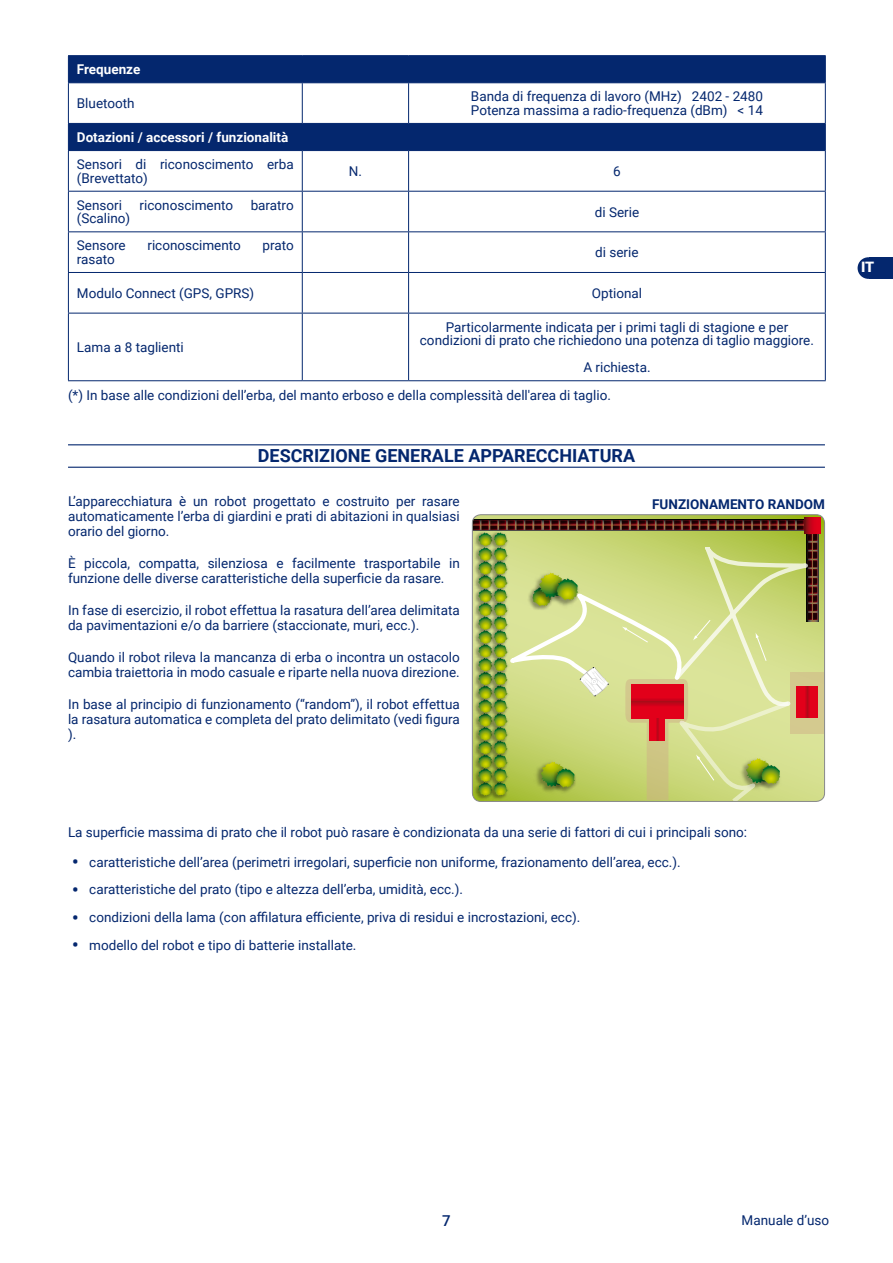
<style>
.page{position:relative;width:893px;height:1263px;background:#fff}
.page>*{position:absolute;margin:0;border:0;box-sizing:border-box;transform-origin:0 0}
.t1{font:700 18px "Roboto";color:#04276e}
.t2{font:500 15px "Roboto";color:#04276e}
.t3{font:900 14.4px "Roboto";color:#fff}
.t4{font:13.5px/15px "Roboto";color:#04276e}
.t5{font:700 13.5px "Roboto";color:#fff}
.t6{font:700 13.5px "Roboto";color:#04276e}
.s1{font-weight:700;font-size:18px}
</style>
<div class="page">
<div style="left:868px;top:257px;width:25px;height:22px;background:#04276e"></div>
<div style="left:858px;top:257px;width:21px;height:22px;background:#04276e;border-radius:50%"></div>
<hr style="left:68px;top:444px;width:757px;height:1px;background:#04276e">
<hr style="left:68px;top:467px;width:757px;height:1px;background:#04276e">
<svg style="left:69px;top:56px;width:756px;height:94px;fill:#04276e"></svg>
<hr style="left:409px;top:191px;width:417px;height:1px;background:#04276e">
<hr style="left:408px;top:192px;width:1px;height:39px;background:#04276e">
<hr style="left:825px;top:192px;width:1px;height:39px;background:#04276e">
<hr style="left:68px;top:82px;width:234px;height:1px;background:#04276e">
<hr style="left:302px;top:82px;width:107px;height:1px;background:#04276e">
<hr style="left:68px;top:123px;width:234px;height:1px;background:#04276e">
<hr style="left:302px;top:123px;width:107px;height:1px;background:#04276e">
<hr style="left:409px;top:123px;width:417px;height:1px;background:#04276e">
<hr style="left:68px;top:150px;width:234px;height:1px;background:#04276e">
<hr style="left:302px;top:150px;width:107px;height:1px;background:#04276e">
<hr style="left:68px;top:191px;width:234px;height:1px;background:#04276e">
<hr style="left:302px;top:191px;width:107px;height:1px;background:#04276e">
<hr style="left:68px;top:231px;width:234px;height:1px;background:#04276e">
<hr style="left:302px;top:231px;width:107px;height:1px;background:#04276e">
<hr style="left:68px;top:272px;width:234px;height:1px;background:#04276e">
<hr style="left:302px;top:272px;width:107px;height:1px;background:#04276e">
<hr style="left:68px;top:313px;width:234px;height:1px;background:#04276e">
<hr style="left:68px;top:380px;width:234px;height:1px;background:#04276e">
<hr style="left:302px;top:313px;width:107px;height:1px;background:#04276e">
<hr style="left:302px;top:380px;width:107px;height:1px;background:#04276e">
<hr style="left:825px;top:83px;width:1px;height:40px;background:#04276e">
<hr style="left:825px;top:151px;width:1px;height:40px;background:#04276e">
<hr style="left:825px;top:232px;width:1px;height:40px;background:#04276e">
<hr style="left:825px;top:273px;width:1px;height:40px;background:#04276e">
<hr style="left:825px;top:313px;width:1px;height:67px;background:#04276e">
<svg style="left:825px;top:56px;width:1px;height:26px"></svg>
<hr style="left:68px;top:83px;width:1px;height:40px;background:#04276e">
<svg style="left:825px;top:124px;width:1px;height:26px"></svg>
<hr style="left:68px;top:151px;width:1px;height:40px;background:#04276e">
<hr style="left:68px;top:192px;width:1px;height:39px;background:#04276e">
<hr style="left:68px;top:232px;width:1px;height:40px;background:#04276e">
<hr style="left:68px;top:273px;width:1px;height:40px;background:#04276e">
<hr style="left:68px;top:313px;width:1px;height:67px;background:#04276e">
<hr style="left:68px;top:55px;width:234px;height:1px;background:#04276e">
<svg style="left:68px;top:56px;width:1px;height:26px"></svg>
<hr style="left:302px;top:55px;width:107px;height:1px;background:#04276e">
<hr style="left:409px;top:55px;width:417px;height:1px;background:#04276e">
<svg style="left:68px;top:124px;width:1px;height:26px"></svg>
<hr style="left:302px;top:83px;width:1px;height:40px;background:#04276e">
<hr style="left:302px;top:151px;width:1px;height:40px;background:#04276e">
<hr style="left:302px;top:192px;width:1px;height:39px;background:#04276e">
<hr style="left:302px;top:232px;width:1px;height:40px;background:#04276e">
<hr style="left:302px;top:273px;width:1px;height:40px;background:#04276e">
<hr style="left:302px;top:313px;width:1px;height:67px;background:#04276e">
<hr style="left:409px;top:82px;width:417px;height:1px;background:#04276e">
<hr style="left:408px;top:83px;width:1px;height:40px;background:#04276e">
<hr style="left:409px;top:150px;width:417px;height:1px;background:#04276e">
<hr style="left:408px;top:151px;width:1px;height:40px;background:#04276e">
<hr style="left:408px;top:232px;width:1px;height:40px;background:#04276e">
<hr style="left:408px;top:273px;width:1px;height:40px;background:#04276e">
<hr style="left:408px;top:313px;width:1px;height:67px;background:#04276e">
<hr style="left:409px;top:231px;width:417px;height:1px;background:#04276e">
<hr style="left:409px;top:272px;width:417px;height:1px;background:#04276e">
<hr style="left:409px;top:313px;width:417px;height:1px;background:#04276e">
<hr style="left:409px;top:380px;width:417px;height:1px;background:#04276e">
<svg style="left:472px;top:515px;width:353px;height:286px;background:#baca65"></svg>
<svg style="left:817px;top:533px;width:1px;height:88px"></svg>
<div style="left:716px;top:519px;width:90px;height:12px;background:#030401"></div>
<div style="left:629px;top:519px;width:89px;height:12px;background:#040401"></div>
<div style="left:541px;top:519px;width:90px;height:12px;background:#040402"></div>
<div style="left:473px;top:519px;width:70px;height:12px;background:#040502"></div>
<svg style="left:804px;top:517px;width:17px;height:16px"></svg>
<div style="left:790px;top:672px;width:34px;height:62px;background:linear-gradient(to bottom,#d2c88c,#d5ca90)"></div>
<svg style="left:473px;top:520px;width:344px;height:281px;background:#c1c475"></svg>
<div style="left:472px;top:514px;width:353px;height:288px;border:1px solid #87888a;border-radius:9px"></div>
<p class="t5" style="left:77px;top:60px;width:65px">Frequenze</p>
<p class="t4" style="left:77px;top:95px;width:59px">Bluetooth</p>
<p class="t4" style="left:471px;top:89px;width:294px;line-height:13.5px">Banda di frequenza di lavoro (MHz) 2402 - 2480<br>Potenza massima a radio-frequenza (dBm) &lt; 14</p>
<p class="t5" style="left:77px;top:128px;width:213px">Dotazioni / accessori / funzionalità</p>
<p class="t4" style="left:77px;top:157px;width:218px;line-height:13.5px">Sensori di riconoscimento erba (Brevettato)</p>
<p class="t4" style="left:349px;top:163px;width:15px">N.</p>
<p class="t4" style="left:613px;top:163px;width:9px">6</p>
<p class="t4" style="left:77px;top:197px;width:47px">Sensori</p>
<p class="t4" style="left:140px;top:197px;width:95px">riconoscimento</p>
<p class="t4" style="left:251px;top:197px;width:45px">baratro</p>
<p class="t4" style="left:77px;top:211px;width:55px">(Scalino)</p>
<p class="t4" style="left:595px;top:204px;width:46px">di Serie</p>
<p class="t4" style="left:77px;top:238px;width:50px">Sensore</p>
<p class="t4" style="left:147px;top:238px;width:95px">riconoscimento</p>
<p class="t4" style="left:263px;top:238px;width:33px">prato</p>
<p class="t4" style="left:77px;top:251px;width:39px">rasato</p>
<p class="t4" style="left:595px;top:244px;width:45px">di serie</p>
<p class="t4" style="left:77px;top:285px;width:179px">Modulo Connect (GPS, GPRS)</p>
<p class="t4" style="left:592px;top:285px;width:52px">Optional</p>
<p class="t4" style="left:420px;top:320px;width:396px;line-height:13.5px;text-align:center">Particolarmente indicata per i primi tagli di stagione e per condizioni di prato che richiedono una potenza di taglio maggiore.</p>
<p class="t4" style="left:68px;top:353px;width:584px;line-height:28.2px;text-indent:515px">A richiesta. (*) In base alle condizioni dell’erba, del manto erboso e della complessità dell'area di taglio.</p>
<p class="t4" style="left:77px;top:339px;width:108px">Lama a 8 taglienti</p>
<h1 class="t1" style="left:258px;top:443px;width:379px">DESCRIZIONE GENERALE APPARECCHIATURA</h1>
<p class="t4" style="left:68px;top:493px;width:393px;text-align:justify">L’apparecchiatura è un robot progettato e costruito per rasare automaticamente l’erba di giardini e prati di abitazioni in qualsiasi orario del giorno.</p>
<p class="t4" style="left:68px;top:555px;width:393px">È piccola, compatta, silenziosa e facilmente trasportabile in funzione delle diverse caratteristiche della superficie da rasare.</p>
<p class="t4" style="left:68px;top:602px;width:393px">In fase di esercizio, il robot effettua la rasatura dell’area delimitata da pavimentazioni e/o da barriere (staccionate, muri, ecc.).</p>
<p class="t4" style="left:68px;top:649px;width:393px">Quando il robot rileva la mancanza di erba o incontra un ostacolo cambia traiettoria in modo casuale e riparte nella nuova direzione.</p>
<p class="t4" style="left:68px;top:696px;width:393px;text-align:justify">In base al principio di funzionamento (“random”), il robot effettua la rasatura automatica e completa del prato delimitato (vedi figura ).</p>
<p class="t6" style="left:652px;top:495px;width:174px">FUNZIONAMENTO RANDOM</p>
<p class="t4" style="left:68px;top:824px;width:681px">La superficie massima di prato che il robot può rasare è condizionata da una serie di fattori di cui i principali sono:</p>
<p class="t4" style="left:72px;top:854px;width:610px"><span class="s1">•</span> caratteristiche dell’area (perimetri irregolari, superficie non uniforme, frazionamento dell’area, ecc.).</p>
<p class="t4" style="left:72px;top:881px;width:392px"><span class="s1">•</span> caratteristiche del prato (tipo e altezza dell’erba, umidità, ecc.).</p>
<p class="t4" style="left:72px;top:909px;width:509px"><span class="s1">•</span> condizioni della lama (con affilatura efficiente, priva di residui e incrostazioni, ecc).</p>
<p class="t4" style="left:72px;top:937px;width:286px"><span class="s1">•</span> modello del robot e tipo di batterie installate.</p>
<p class="t3" style="left:861px;top:257px;width:15px">IT</p>
<p class="t2" style="left:442px;top:1210px;width:10px">7</p>
<p class="t4" style="left:742px;top:1212px;width:89px">Manuale d’uso</p>
</div>
